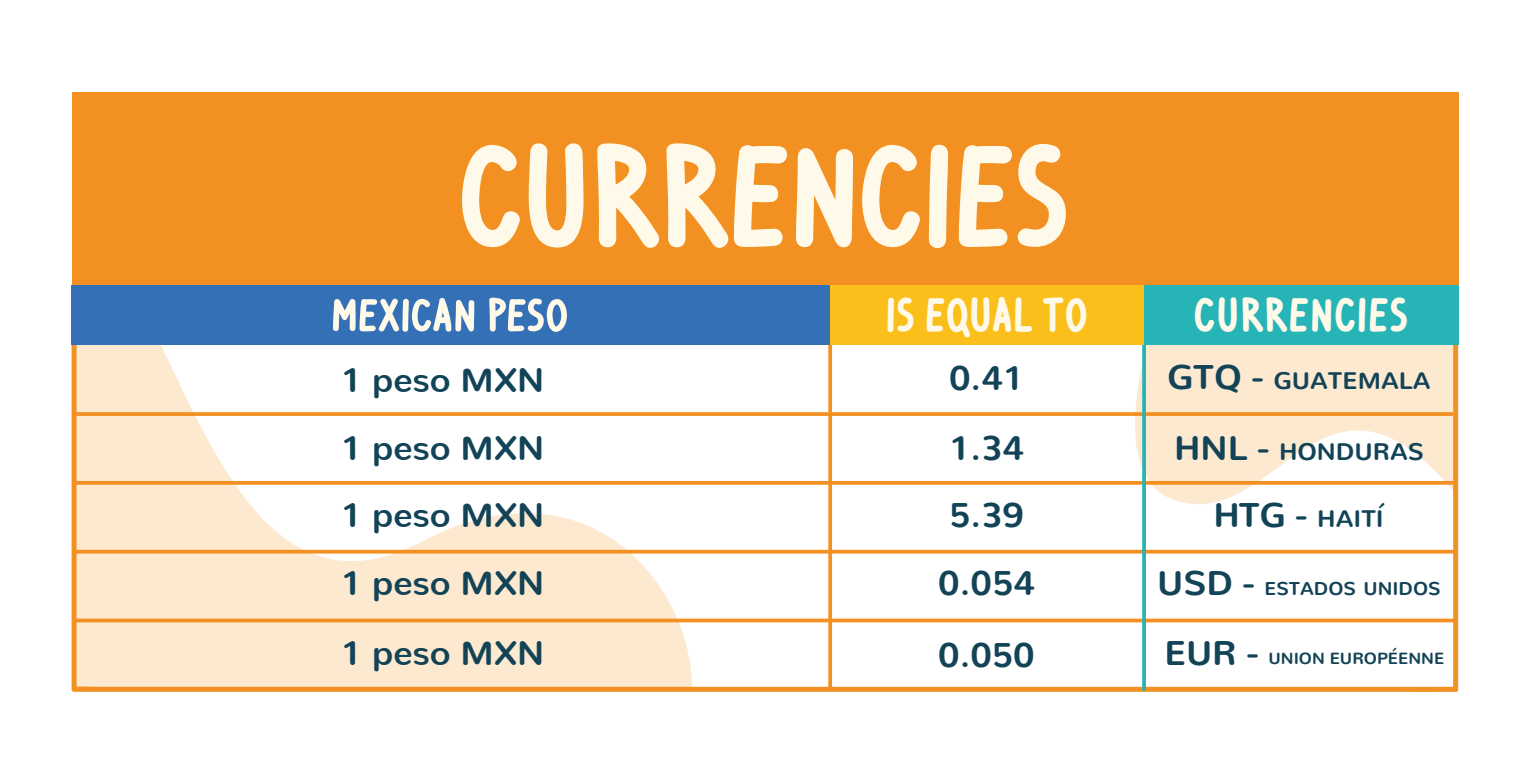
<style>
.page{position:relative;width:1530px;height:767px;background:#fff}
.page>*{position:absolute;margin:0;border:0;box-sizing:border-box;transform-origin:0 0}
.t1{font:700 150.5px "Ventura Edding";letter-spacing:.005em;color:#fff9e9}
.t2{font:700 50px "Ventura Edding";letter-spacing:.03em;color:#fff9e9}
.t3{font:700 50px "Ventura Edding";letter-spacing:.01em;color:#fff9e9}
.t4{font:700 48px "Ventura Edding";letter-spacing:.01em;color:#fff9e9;scale:1.04 1}
.t5{font:700 34px/68.2px "Nunito";color:#124356;text-align:justify;scale:1.04 1}
.t6{font:700 23.75px "Nunito";color:#124356;scale:1.04 1}
.t7{font:700 18.5px "Nunito";color:#124356;scale:1.04 1}
.t8{font:700 16px "Nunito";color:#124356;scale:1.04 1}
.s1{font-size:34px}
</style>
<div class="page">
<div style="left:72px;top:92px;width:1386px;height:193px;background:#f29122"></div>
<svg style="left:72px;top:345px;width:1386px;height:346px"></svg>
<div style="left:72px;top:285px;width:758px;height:60px;background:#3470b6"></div>
<div style="left:830px;top:285px;width:314px;height:60px;background:#fbbf1b"></div>
<div style="left:1144px;top:285px;width:314px;height:60px;background:#27b4b7"></div>
<h1 class="t1" style="left:460px;top:106px;width:610px">CURRENCIES</h1>
<h3 class="t4" style="left:332px;top:286px;width:230px">MEXICAN PESO</h3>
<h2 class="t3" style="left:886px;top:285px;width:204px">IS EQUAL TO</h2>
<h2 class="t2" style="left:1195px;top:285px;width:215px">CURRENCIES</h2>
<p class="t5" style="left:341px;top:341px;width:197px">1 peso MXN 1 peso MXN 1 peso MXN 1 peso MXN 1 peso MXN</p>
<p class="t5" style="left:938px;top:339px;width:94px;text-align:center">0.41<br>1.34<br>5.39<br>0.054</p>
<p class="t6" style="left:1167px;top:359px;width:255px"><span class="s1">GTQ -</span> GUATEMALA</p>
<p class="t6" style="left:1174px;top:429px;width:242px"><span class="s1">HNL -</span> HONDURAS</p>
<p class="t6" style="left:1213px;top:497px;width:165px"><span class="s1">HTG -</span> HAITÍ</p>
<p class="t7" style="left:1157px;top:571px;width:274px"><span class="s1">USD -</span> ESTADOS UNIDOS</p>
<p class="t8" style="left:1164px;top:643px;width:271px"><span class="s1">EUR -</span> UNION EUROPÉENNE</p>
<p class="t5" style="left:938px;top:616px;width:94px">0.050</p>
</div>
